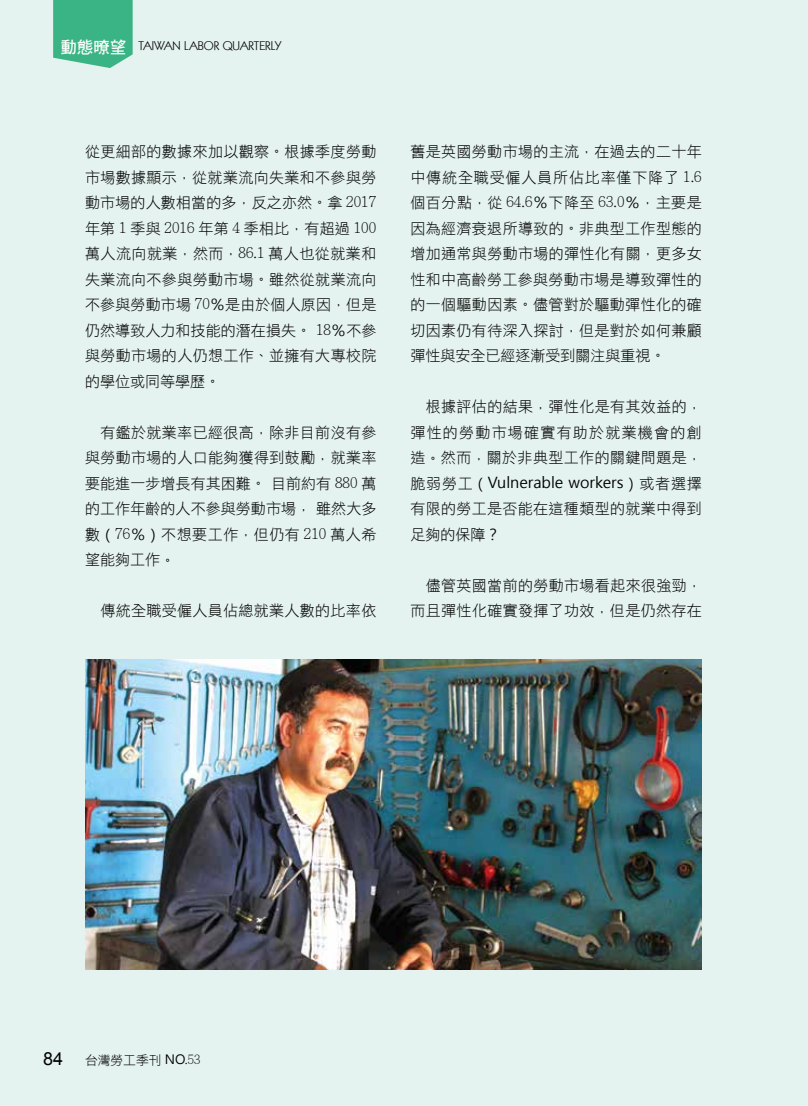
<style>
.page{position:relative;width:808px;height:1106px;background:#e4f3ef}
.page>*{position:absolute;margin:0;border:0;box-sizing:border-box;transform-origin:0 0}
.t1{font:18px "Arial";color:#000}
.t2{font:16.5px "DF Hei Bd HK BF";color:#fff}
.t3{font:15px/25.5px "DF Hei Lt HK BF";letter-spacing:.025em;color:#000;text-align:justify}
.t4{font:15px "Microsoft Jheng Hei";color:#000}
.t5{font:12.75px "Kabel IT Cby BT";color:#000}
.t6{font:12.75px "DF Hei Lt HK BF";color:#000}
.s1{font-family:"Microsoft Jheng Hei"}
.s2{font-family:"Adobe Ming Std";font-weight:300}
.s3{font-family:"DF Hei Lt HK BF"}
</style>
<div class="page">
<svg style="left:53px;top:0;width:80px;height:68px;background:#48b98d"></svg>
<img style="left:85px;top:659px;width:617px;height:310px">
<p class="t2" style="left:60px;top:39px;width:67px">動態暸望</p>
<p class="t5" style="left:139px;top:38px;width:144px">TAIWAN LABOR QUARTERLY</p>
<p class="t3" style="left:85px;top:139px;width:293px">從更細部的數據來加以觀察<span class="s1">。</span>根據季度勞動市場數據顯示<span class="s1">，</span>從就業流向失業和不參與勞動市場的人數相當的多<span class="s1">，</span>反之亦然<span class="s1">。</span>拿 <span class="s2">2017</span>年第 <span class="s2">1</span> 季與 <span class="s2">2016</span> 年第 <span class="s2">4</span> 季相比<span class="s1">，</span>有超過 <span class="s2">100</span>萬人流向就業<span class="s1">，</span>然而<span class="s1">，</span><span class="s2">86</span><span class="s1">.</span><span class="s2">1</span> 萬人也從就業和失業流向不參與勞動市場<span class="s1">。</span>雖然從就業流向不參與勞動市場 <span class="s2">70</span><span class="s1">％</span>是由於個人原因<span class="s1">，</span>但是仍然導致人力和技能的潛在損失<span class="s1">。</span> <span class="s2">18</span><span class="s1">％</span>不參與勞動市場的人仍想工作<span class="s1">、</span>並擁有大專校院的學位或同等學歷<span class="s1">。</span></p>
<p class="t3" style="left:85px;top:419px;width:293px;text-indent:15px">有鑑於就業率已經很高<span class="s1">，</span>除非目前沒有參與勞動市場的人口能夠獲得到鼓勵<span class="s1">，</span>就業率要能進一步增長有其困難<span class="s1">。</span>目前約有 <span class="s2">880</span> 萬的工作年齡的人不參與勞動市場<span class="s1">，</span>雖然大多數<span class="s1">（</span><span class="s2">76</span><span class="s1">％）</span>不想要工作<span class="s1">，</span>但仍有 <span class="s2">210</span> 萬人希望能夠工作<span class="s1">。</span></p>
<p class="t3" style="left:100px;top:598px;width:277px">傳統全職受僱人員佔總就業人數的比率依</p>
<p class="t3" style="left:410px;top:139px;width:293px">舊是英國勞動市場的主流<span class="s1">，</span>在過去的二十年中傳統全職受僱人員所佔比率僅下降了 <span class="s2">1</span><span class="s1">.</span><span class="s2">6</span>個百分點<span class="s1">，</span>從 <span class="s2">64</span><span class="s1">.</span><span class="s2">6</span><span class="s1">％</span>下降至 <span class="s2">63</span><span class="s1">.</span><span class="s2">0</span><span class="s1">％，</span>主要是因為經濟衰退所導致的<span class="s1">。</span>非典型工作型態的增加通常與勞動市場的彈性化有關<span class="s1">，</span>更多女性和中高齡勞工參與勞動市場是導致彈性的的一個驅動因素<span class="s1">。</span>儘管對於驅動彈性化的確切因素仍有待深入探討<span class="s1">，</span>但是對於如何兼顧彈性與安全已經逐漸受到關注與重視<span class="s1">。</span></p>
<p class="t3" style="left:410px;top:394px;width:293px;text-indent:15px">根據評估的結果<span class="s1">，</span>彈性化是有其效益的<span class="s1">，</span>彈性的勞動市場確實有助於就業機會的創造<span class="s1">。</span>然而<span class="s1">，</span>關於非典型工作的關鍵問題是<span class="s1">，</span></p>
<p class="t4" style="left:410px;top:473px;width:293px"><span class="s3">脆弱勞工</span>（Vulnerable workers）<span class="s3">或者選擇</span></p>
<p class="t3" style="left:410px;top:496px;width:293px">有限的勞工是否能在這種類型的就業中得到足夠的保障<span class="s1">？</span></p>
<p class="t3" style="left:410px;top:572px;width:293px;text-align:right">儘管英國當前的勞動市場看起來很強勁<span class="s1">，</span>而且彈性化確實發揮了功效<span class="s1">，</span>但是仍然存在</p>
<p class="t1" style="left:43px;top:1046px;width:22px">84</p>
<p class="t6" style="left:85px;top:1053px;width:117px">台灣勞工季刊 <span class="s1">NO.</span><span class="s2">53</span></p>
</div>
